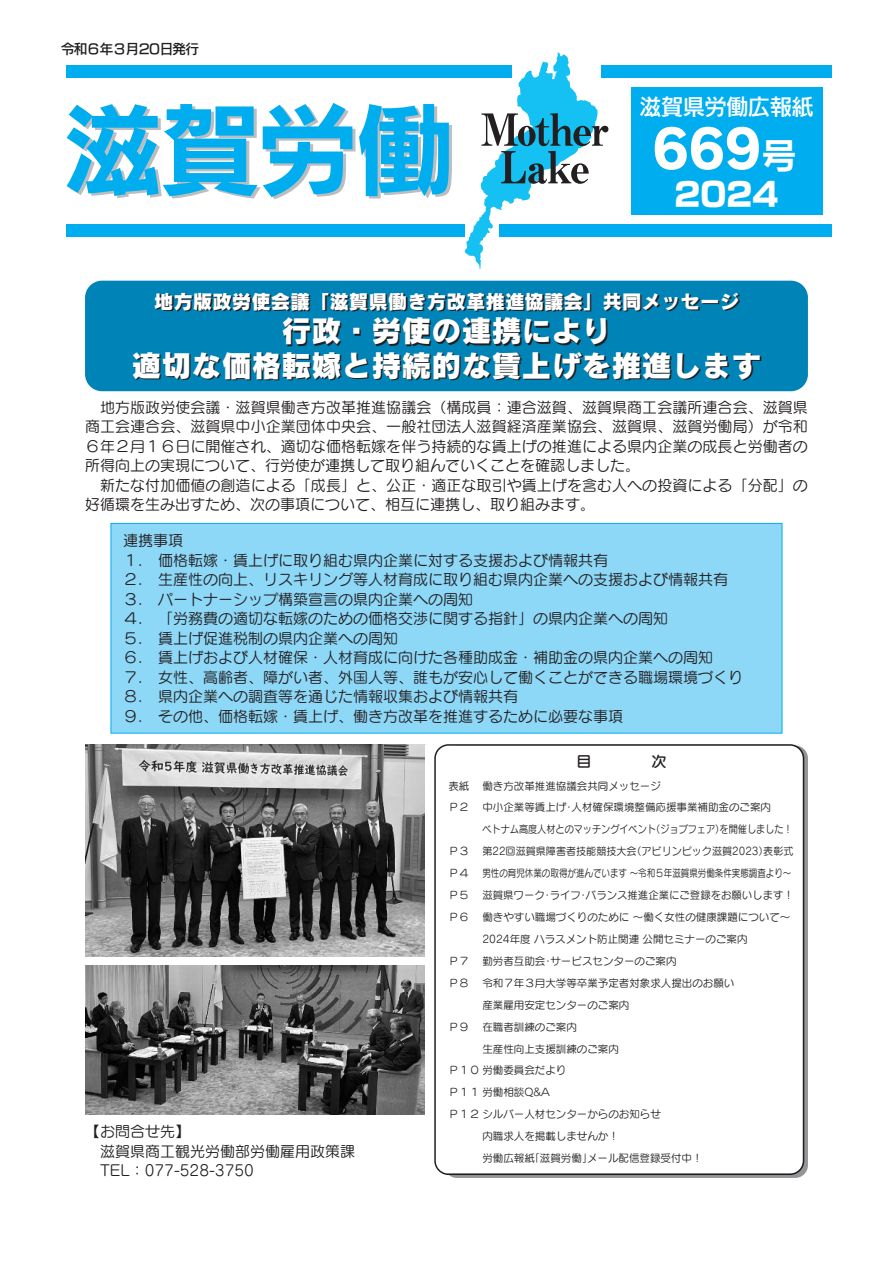
<style>
.page{position:relative;width:893px;height:1263px;background:#fff}
.page>*{position:absolute;margin:0;border:0;box-sizing:border-box;transform-origin:0 0}
.t1{font:97.5px "New Rodin Pro B 90 pv RKSJ H";color:#00aeef}
.t2{font:52.5px "Rodin Pro EB 90 pv RKSJ H";color:#fff}
.t3{font:31.5px "New Rodin Pro EB 90 pv RKSJ H";color:#fff}
.t4{font:30px/34.5px "Rodin Pro EB";color:#fff;text-align:center}
.t5{font:21.75px "New Rodin Pro DB 90 pv RKSJ H";color:#fff}
.t6{font:19.5px "Rodin Pro EB";color:#fff}
.t7{font:15px/19.5px "Seurat Pro M";color:#231f20}
.t8{font:15px "Seurat Pro DB";color:#231f20}
.t9{font:13.5px "New Rodin Pro N DB";letter-spacing:-.04em;color:#231f20}
.t10{font:10.5px "Seurat Pro M";color:#231f20}
.t11{font:10.5px "Seurat Pro M";color:#231f20;scale:.87 1}
.s1{font-family:"Rodin Pro B 90 pv RKSJ H";font-size:36px}
</style>
<div class="page">
<div style="left:85px;top:281px;width:723px;height:110px;background:#0083b6;border-radius:17px"></div>
<div style="left:111px;top:524px;width:671px;height:209px;background:#8dd7f7"></div>
<div style="left:111px;top:523px;width:671px;height:210px;border:1px solid #00aeef"></div>
<img style="left:85px;top:966px;width:339px;height:149px">
<img style="left:85px;top:744px;width:340px;height:213px">
<div style="left:66px;top:65px;width:765px;height:12px;background:#00aeef"></div>
<div style="left:66px;top:224px;width:765px;height:13px;background:#00aeef"></div>
<svg style="left:465px;top:52px;width:143px;height:217px"></svg>
<div style="left:631px;top:87px;width:192px;height:128px;background:#00aeef"></div>
<svg style="left:434px;top:744px;width:370px;height:431px"></svg>
<p class="t9" style="left:61px;top:37px;width:140px">令和６年３月20日発行</p>
<h1 class="t1" style="left:64px;top:66px;width:392px">滋賀労働</h1>
<h3 class="t5" style="left:639px;top:88px;width:176px">滋賀県労働広報紙</h3>
<h2 class="t2" style="left:653px;top:113px;width:146px">669<span class="s1">号</span></h2>
<h3 class="t3" style="left:674px;top:166px;width:106px">2024</h3>
<h3 class="t6" style="left:154px;top:288px;width:586px">地方版政労使会議「滋賀県働き方改革推進協議会」共同メッセージ</h3>
<h3 class="t4" style="left:131px;top:312px;width:631px">行政・労使の連携により<br>適切な価格転嫁と持続的な賃上げを推進します</h3>
<p class="t7" style="left:85px;top:397px;width:724px;text-align:justify;text-indent:15px">地方版政労使会議・滋賀県働き方改革推進協議会（構成員：連合滋賀、滋賀県商工会議所連合会、滋賀県商工会連合会、滋賀県中小企業団体中央会、一般社団法人滋賀経済産業協会、滋賀県、滋賀労働局）が令和６年２月１６日に開催され、適切な価格転嫁を伴う持続的な賃上げの推進による県内企業の成長と労働者の所得向上の実現について、行労使が連携して取り組んでいくことを確認しました。</p>
<p class="t7" style="left:85px;top:475px;width:724px;text-indent:15px">新たな付加価値の創造による「成長」と、公正・適正な取引や賃上げを含む人への投資による「分配」の好循環を生み出すため、次の事項について、相互に連携し、取り組みます。</p>
<p class="t7" style="left:123px;top:530px;width:621px">連携事項<br>１．価格転嫁・賃上げに取り組む県内企業に対する支援および情報共有<br>２．生産性の向上、リスキリング等人材育成に取り組む県内企業への支援および情報共有３．パートナーシップ構築宣言の県内企業への周知<br>４．「労務費の適切な転嫁のための価格交渉に関する指針」の県内企業への周知<br>５．賃上げ促進税制の県内企業への周知<br>６．賃上げおよび人材確保・人材育成に向けた各種助成金・補助金の県内企業への周知<br>７．女性、高齢者、障がい者、外国人等、誰もが安心して働くことができる職場環境づくり８．県内企業への調査等を通じた情報収集および情報共有<br>９．その他、価格転嫁・賃上げ、働き方改革を推進するために必要な事項</p>
<p class="t7" style="left:100px;top:1121px;width:256px;text-indent:-15px">【お問合せ先】<br>滋賀県商工観光労働部労働雇用政策課<br>TEL：077-528-3750</p>
<p class="t8" style="left:577px;top:751px;width:16px">目</p>
<p class="t8" style="left:652px;top:751px;width:16px">次</p>
<p class="t10" style="left:448px;top:779px;width:214px">表紙 働き方改革推進協議会共同メッセージ</p>
<p class="t10" style="left:448px;top:801px;width:324px">Ｐ２ 中小企業等賃上げ・人材確保環境整備応援事業補助金のご案内</p>
<p class="t11" style="left:482px;top:822px;width:358px">ベトナム高度人材とのマッチングイベント（ジョブフェア）を開催しました！</p>
<p class="t10" style="left:448px;top:844px;width:347px">Ｐ３ 第22回滋賀県障害者技能競技大会（アビリンピック滋賀2023）表彰式</p>
<p class="t10" style="left:448px;top:866px;width:344px">Ｐ４ 男性の育児休業の取得が進んでいます～令和５年滋賀県労働条件実態調査より～</p>
<p class="t10" style="left:448px;top:888px;width:347px">Ｐ５ 滋賀県ワーク・ライフ・バランス推進企業にご登録をお願いします！</p>
<p class="t10" style="left:448px;top:910px;width:343px">Ｐ６ 働きやすい職場づくりのために～働く女性の健康課題について～</p>
<p class="t10" style="left:482px;top:932px;width:267px">2024年度ハラスメント防止関連公開セミナーのご案内</p>
<p class="t10" style="left:448px;top:954px;width:230px">Ｐ７ 勤労者互助会・サービスセンターのご案内</p>
<p class="t10" style="left:448px;top:976px;width:288px">Ｐ８ 令和７年３月大学等卒業予定者対象求人提出のお願い</p>
<p class="t10" style="left:482px;top:998px;width:149px">産業雇用安定センターのご案内</p>
<p class="t10" style="left:448px;top:1020px;width:130px">Ｐ９ 在職者訓練のご案内</p>
<p class="t10" style="left:482px;top:1042px;width:138px">生産性向上支援訓練のご案内</p>
<p class="t10" style="left:448px;top:1064px;width:120px">Ｐ１０労働委員会だより</p>
<p class="t10" style="left:448px;top:1085px;width:103px">Ｐ１１労働相談Q&amp;A</p>
<p class="t10" style="left:448px;top:1107px;width:214px">Ｐ１２シルバー人材センターからのお知らせ</p>
<p class="t10" style="left:482px;top:1129px;width:138px">内職求人を掲載しませんか！</p>
<p class="t10" style="left:482px;top:1151px;width:222px">労働広報紙「滋賀労働」メール配信登録受付中！</p>
</div>
